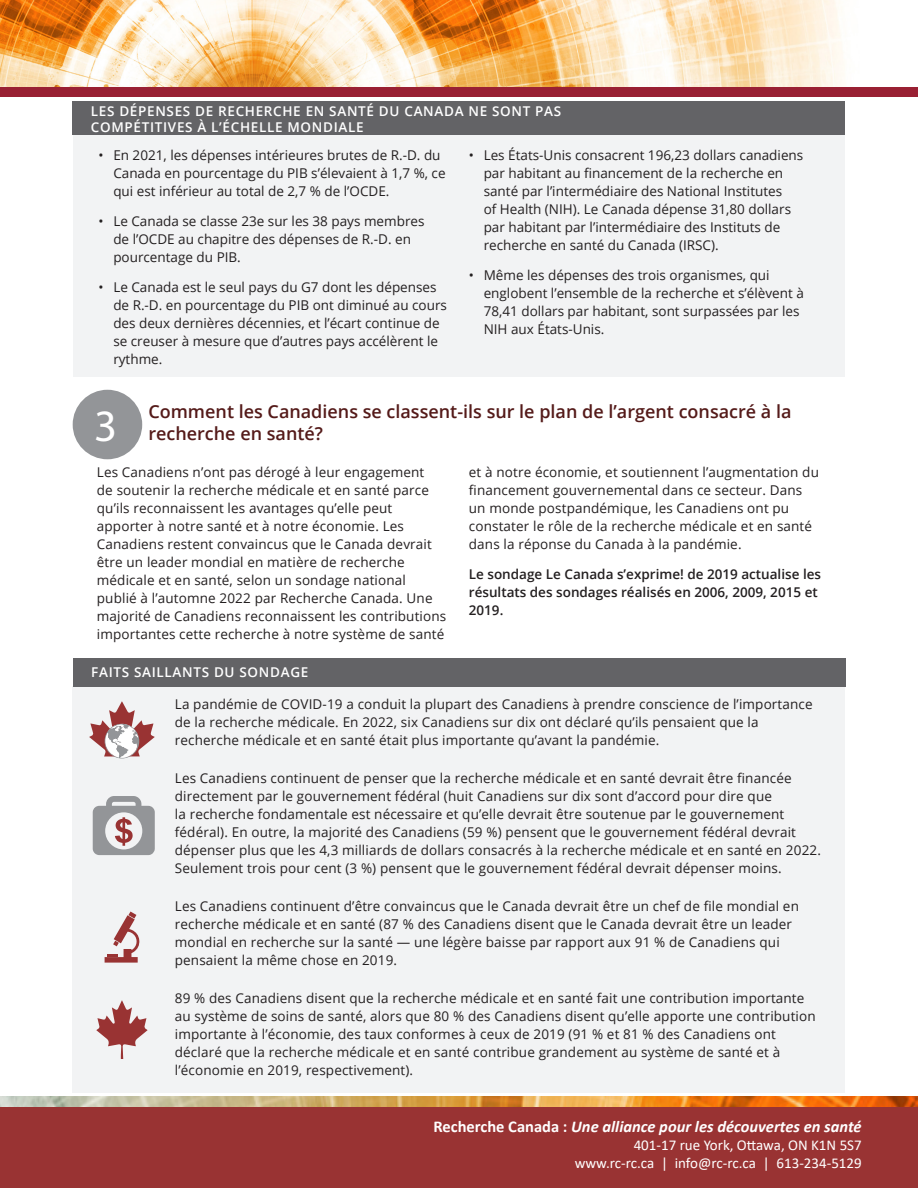
<style>
.page{position:relative;width:918px;height:1188px;background:#fff}
.page>*{position:absolute;margin:0;border:0;box-sizing:border-box;transform-origin:0 0}
.t1{font:45px "Myriad Pro";color:#fff}
.t2{font:600 18px/22.5px "Open Sans";color:#541a19}
.t3{font:italic 700 16.5px "Calibri";color:#fff}
.t4{font:15px "Calibri";color:#fff}
.t5{font:13.5px/18px "Open Sans";letter-spacing:.01em;color:#231f20}
.t6{font:600 13.5px/16.2px "Open Sans";letter-spacing:.05em;color:#fff}
.t7{font:600 13.5px/18px "Open Sans";color:#231f20}
.s1{font-style:normal}
</style>
<div class="page">
<div style="left:73px;top:686px;width:772px;height:407px;background:#f2f3f4"></div>
<div style="left:73px;top:658px;width:772px;height:28px;background:#636366"></div>
<div style="left:73px;top:390px;width:69px;height:69px;background:#939598;border-radius:50%"></div>
<svg style="left:89px;top:701px;width:66px;height:58px"></svg>
<svg style="left:93px;top:796px;width:62px;height:59px"></svg>
<svg style="left:105px;top:912px;width:35px;height:51px"></svg>
<svg style="left:96px;top:1000px;width:52px;height:59px"></svg>
<img style="left:0;top:0;width:844px;height:87px">
<div style="left:0;top:87px;width:918px;height:10px;background:#992033"></div>
<div style="left:0;top:1106px;width:918px;height:82px;background:#933"></div>
<img style="left:0;top:1097px;width:918px;height:9px">
<div style="left:73px;top:135px;width:772px;height:242px;background:#f2f3f4"></div>
<div style="left:73px;top:102px;width:772px;height:33px;background:#636366"></div>
<p class="t6" style="left:91px;top:102px;width:472px">LES DÉPENSES DE RECHERCHE EN SANTÉ DU CANADA NE SONT PAS<br>COMPÉTITIVES À L’ÉCHELLE MONDIALE</p>
<p class="t5" style="left:484px;top:146px;width:321px;text-indent:-15px">• Les États-Unis consacrent 196,23 dollars canadiens par habitant au financement de la recherche en santé par l’intermédiaire des National Institutes<br>of Health (NIH). Le Canada dépense 31,80 dollars par habitant par l’intermédiaire des Instituts de recherche en santé du Canada (IRSC).</p>
<p class="t5" style="left:484px;top:266px;width:322px;text-indent:-15px">• Même les dépenses des trois organismes, qui englobent l’ensemble de la recherche et s’élèvent à 78,41 dollars par habitant, sont surpassées par les NIH aux États-Unis.</p>
<p class="t5" style="left:113px;top:146px;width:334px;text-indent:-15px">• En 2021, les dépenses intérieures brutes de R.-D. du<br>Canada en pourcentage du PIB s’élevaient à 1,7 %, ce qui est inférieur au total de 2,7 % de l’OCDE.</p>
<p class="t5" style="left:113px;top:212px;width:313px;text-indent:-15px">• Le Canada se classe 23e sur les 38 pays membres de l’OCDE au chapitre des dépenses de R.-D. en pourcentage du PIB.</p>
<p class="t5" style="left:113px;top:278px;width:335px;text-indent:-15px">• Le Canada est le seul pays du G7 dont les dépenses de R.-D. en pourcentage du PIB ont diminué au cours des deux dernières décennies, et l’écart continue de se creuser à mesure que d’autres pays accélèrent le rythme.</p>
<p class="t1" style="left:94px;top:398px;width:25px">3</p>
<p class="t2" style="left:148px;top:400px;width:645px">Comment les Canadiens se classent-ils sur le plan de l’argent consacré à la recherche en santé?</p>
<p class="t5" style="left:97px;top:463px;width:351px">Les Canadiens n’ont pas dérogé à leur engagement<br>de soutenir la recherche médicale et en santé parce qu’ils reconnaissent les avantages qu’elle peut apporter à notre santé et à notre économie. Les Canadiens restent convaincus que le Canada devrait être un leader mondial en matière de recherche médicale et en santé, selon un sondage national publié à l’automne 2022 par Recherche Canada. Une majorité de Canadiens reconnaissent les contributions importantes cette recherche à notre système de santé</p>
<p class="t5" style="left:469px;top:463px;width:352px">et à notre économie, et soutiennent l’augmentation du financement gouvernemental dans ce secteur. Dans un monde postpandémique, les Canadiens ont pu constater le rôle de la recherche médicale et en santé dans la réponse du Canada à la pandémie.</p>
<p class="t7" style="left:469px;top:565px;width:354px">Le sondage Le Canada s’exprime! de 2019 actualise les résultats des sondages réalisés en 2006, 2009, 2015 et<br>2019.</p>
<p class="t6" style="left:91px;top:664px;width:219px">FAITS SAILLANTS DU SONDAGE</p>
<p class="t5" style="left:175px;top:694px;width:639px">La pandémie de COVID-19 a conduit la plupart des Canadiens à prendre conscience de l’importance de la recherche médicale. En 2022, six Canadiens sur dix ont déclaré qu’ils pensaient que la recherche médicale et en santé était plus importante qu’avant la pandémie.</p>
<p class="t5" style="left:175px;top:769px;width:648px">Les Canadiens continuent de penser que la recherche médicale et en santé devrait être financée directement par le gouvernement fédéral (huit Canadiens sur dix sont d’accord pour dire que<br>la recherche fondamentale est nécessaire et qu’elle devrait être soutenue par le gouvernement fédéral). En outre, la majorité des Canadiens (59 %) pensent que le gouvernement fédéral devrait dépenser plus que les 4,3 milliards de dollars consacrés à la recherche médicale et en santé en 2022.<br>Seulement trois pour cent (3 %) pensent que le gouvernement fédéral devrait dépenser moins.</p>
<p class="t5" style="left:175px;top:897px;width:626px">Les Canadiens continuent d’être convaincus que le Canada devrait être un chef de file mondial en recherche médicale et en santé (87 % des Canadiens disent que le Canada devrait être un leader mondial en recherche sur la santé — une légère baisse par rapport aux 91 % de Canadiens qui pensaient la même chose en 2019.</p>
<p class="t5" style="left:175px;top:989px;width:642px">89 % des Canadiens disent que la recherche médicale et en santé fait une contribution importante au système de soins de santé, alors que 80 % des Canadiens disent qu’elle apporte une contribution importante à l’économie, des taux conformes à ceux de 2019 (91 % et 81 % des Canadiens ont déclaré que la recherche médicale et en santé contribue grandement au système de santé et à l’économie en 2019, respectivement).</p>
<p class="t3" style="left:433px;top:1115px;width:430px"><span class="s1">Recherche Canada :</span> Une alliance pour les découvertes en santé</p>
<p class="t4" style="left:634px;top:1135px;width:230px">401-17 rue York, Ottawa, ON K1N 5S7</p>
<p class="t4" style="left:575px;top:1153px;width:289px">www.rc-rc.ca | info@rc-rc.ca | 613-234-5129</p>
</div>
